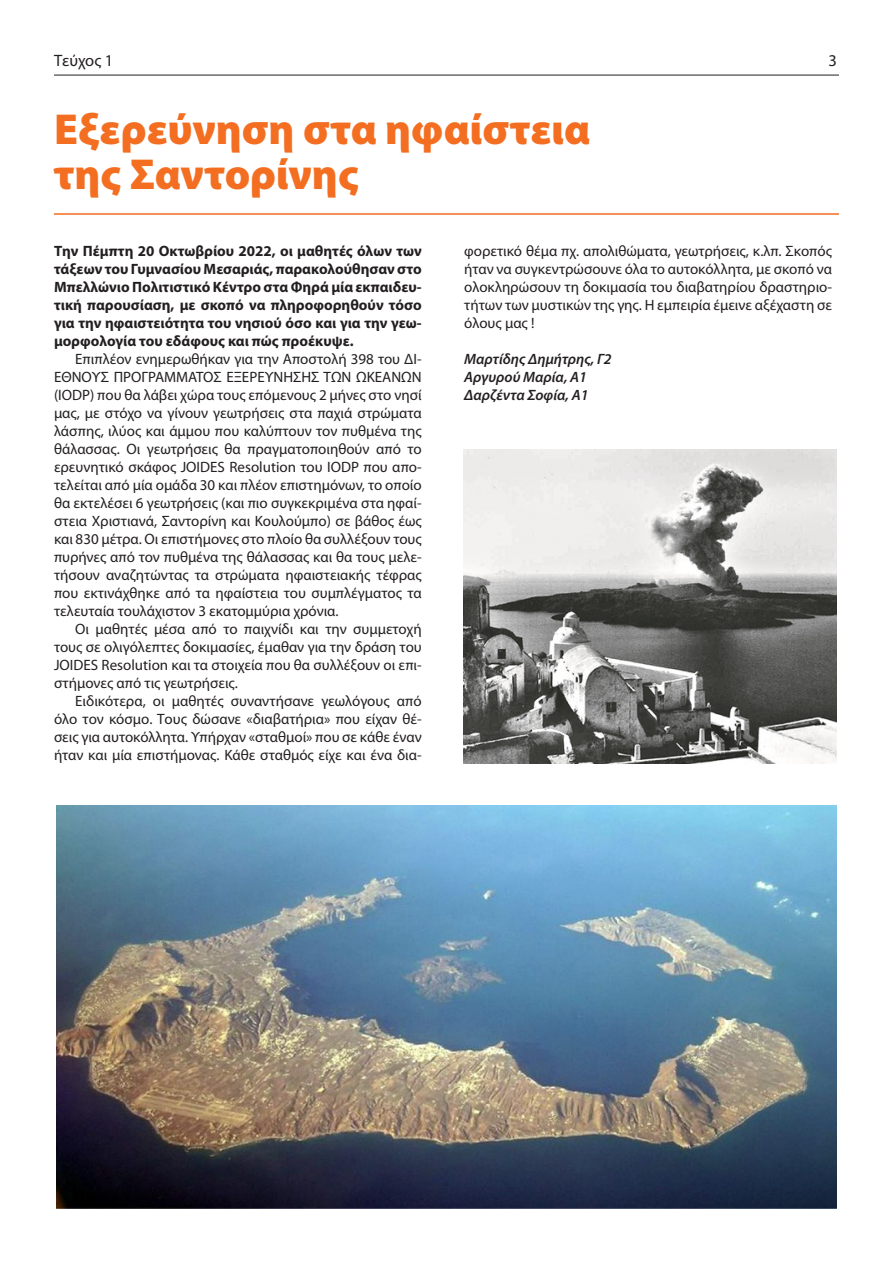
<style>
.page{position:relative;width:893px;height:1263px;background:#fff}
.page>*{position:absolute;margin:0;border:0;box-sizing:border-box;transform-origin:0 0}
.t1{font:900 43.5px/45px "Myriad Pro";color:#f36e21}
.t2{font:16.5px "Myriad Pro";color:#231f20}
.t3{font:15px/18px "Myriad Pro";color:#231f20;text-align:justify}
.t4{font:700 15px/18px "Myriad Pro";color:#231f20;text-align:justify}
.t5{font:italic 600 15px/18px "Myriad Pro";color:#231f20}
</style>
<div class="page">
<img style="left:56px;top:805px;width:780px;height:404px">
<img style="left:463px;top:449px;width:373px;height:314px">
<hr style="left:54px;top:75px;width:785px;height:1px;background:#231f20">
<hr style="left:54px;top:213px;width:785px;height:2px;background:#f36e21">
<p class="t2" style="left:54px;top:51px;width:61px">Τεύχος 1</p>
<p class="t2" style="left:829px;top:51px;width:10px">3</p>
<h1 class="t1" style="left:54px;top:105px;width:537px">Εξερεύνηση στα ηφαίστεια της Σαντορίνης</h1>
<p class="t4" style="left:54px;top:242px;width:369px">Την Πέμπτη 20 Οκτωβρίου 2022, οι μαθητές όλων των τάξεων του Γυμνασίου Μεσαριάς, παρακολούθησαν στο Μπελλώνιο Πολιτιστικό Κέντρο στα Φηρά μία εκπαιδευ&shy;τική παρουσίαση, με σκοπό να πληροφορηθούν τόσο για την ηφαιστειότητα του νησιού όσο και για την γεω&shy;μορφολογία του εδάφους και πώς προέκυψε.</p>
<p class="t3" style="left:54px;top:350px;width:369px;text-indent:21px">Επιπλέον ενημερωθήκαν για την Αποστολή 398 του ΔΙ-ΕΘΝΟΥΣ ΠΡΟΓΡΑΜΜΑΤΟΣ ΕΞΕΡΕΥΝΗΣΗΣ ΤΩΝ ΩΚΕΑΝΩΝ (IODP) που θα λάβει χώρα τους επόμενους 2 μήνες στο νησί μας, με στόχο να γίνουν γεωτρήσεις στα παχιά στρώματα λάσπης, ιλύος και άμμου που καλύπτουν τον πυθμένα της θάλασσας. Οι γεωτρήσεις θα πραγματοποιηθούν από το ερευνητικό σκάφος JOIDES Resolution του IODP που απο&shy;τελείται από μία ομάδα 30 και πλέον επιστημόνων, το οποίο θα εκτελέσει 6 γεωτρήσεις (και πιο συγκεκριμένα στα ηφαί&shy;στεια Χριστιανά, Σαντορίνη και Κουλούμπο) σε βάθος έως και 830 μέτρα. Οι επιστήμονες στο πλοίο θα συλλέξουν τους πυρήνες από τον πυθμένα της θάλασσας και θα τους μελε&shy;τήσουν αναζητώντας τα στρώματα ηφαιστειακής τέφρας που εκτινάχθηκε από τα ηφαίστεια του συμπλέγματος τα τελευταία τουλάχιστον 3 εκατομμύρια χρόνια.</p>
<p class="t3" style="left:54px;top:620px;width:369px;text-indent:21px">Οι μαθητές μέσα από το παιχνίδι και την συμμετοχή τους σε ολιγόλεπτες δοκιμασίες, έμαθαν για την δράση του JOIDES Resolution και τα στοιχεία που θα συλλέξουν οι επι&shy;στήμονες από τις γεωτρήσεις.</p>
<p class="t3" style="left:54px;top:692px;width:369px;text-indent:21px">Ειδικότερα, οι μαθητές συναντήσανε γεωλόγους από όλο τον κόσμο. Τους δώσανε «διαβατήρια» που είχαν θέ&shy;σεις για αυτοκόλλητα. Υπήρχαν «σταθμοί» που σε κάθε έναν ήταν και μία επιστήμονας. Κάθε σταθμός είχε και ένα δια-</p>
<p class="t3" style="left:464px;top:242px;width:369px">φορετικό θέμα πχ. απολιθώματα, γεωτρήσεις, κ.λπ. Σκοπός ήταν να συγκεντρώσουνε όλα το αυτοκόλλητα, με σκοπό να ολοκληρώσουν τη δοκιμασία του διαβατηρίου δραστηριο&shy;τήτων των μυστικών της γης. Η εμπειρία έμεινε αξέχαστη σε όλους μας !</p>
<p class="t5" style="left:464px;top:350px;width:149px">Μαρτίδης Δημήτρης, Γ2<br>Αργυρού Μαρία, Α1<br>Δαρζέντα Σοφία, Α1</p>
</div>
